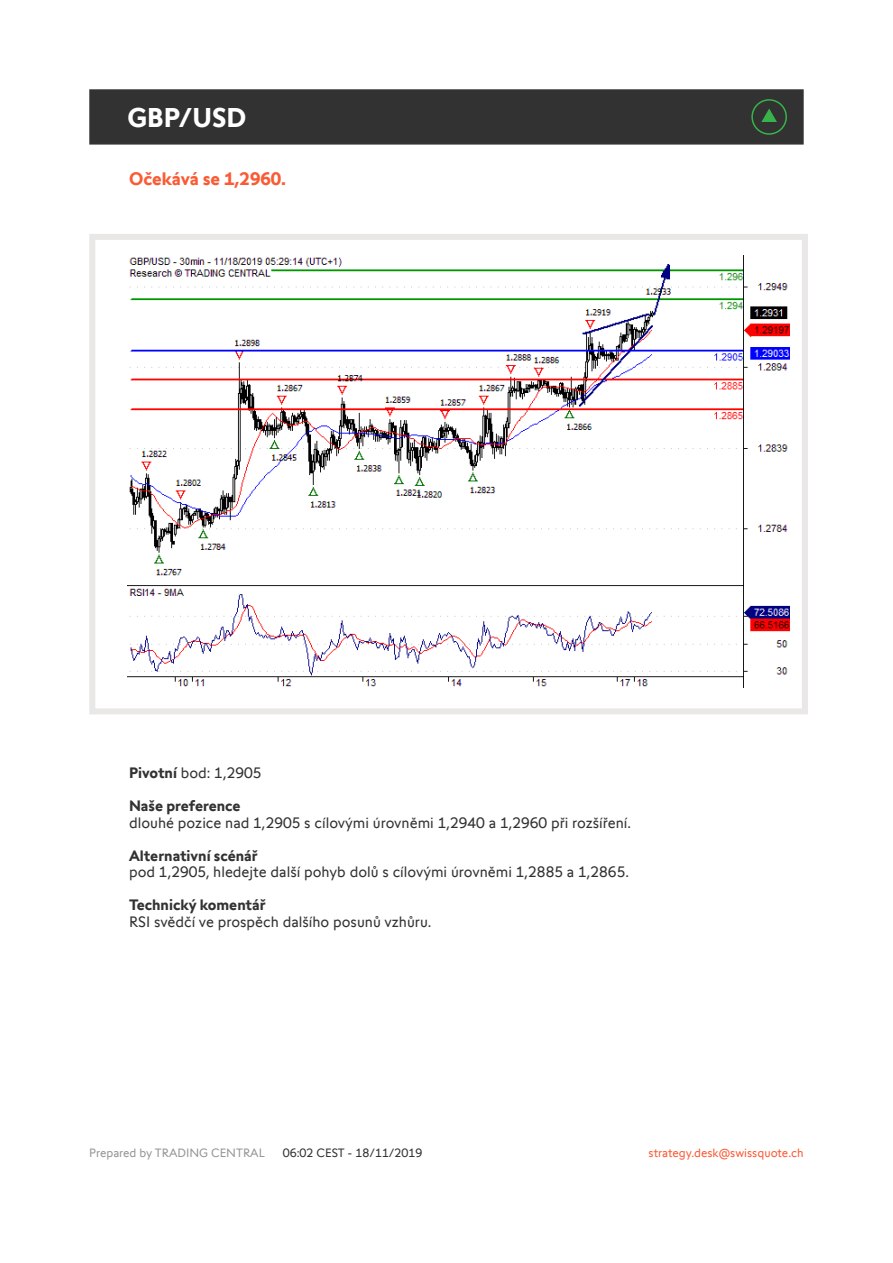
<style>
.page{position:relative;width:893px;height:1263px;background:#fff}
.page>*{position:absolute;margin:0;border:0;box-sizing:border-box;transform-origin:0 0}
.t1{font:700 27px "Swissquote CT";color:#fff}
.t2{font:700 18px "Swissquote CT";color:#fa5b35}
.t3{font:15px "Swissquote CT";color:#323232}
.t4{font:700 15px "Swissquote CT";color:#323232}
.t5{font:12px "Swissquote CT";color:#fa5b35}
.t6{font:12px "Swissquote CT";color:#939598}
.t7{font:12px "Swissquote CT";color:#323232}
.s1{font-weight:700}
</style>
<div class="page">
<div style="left:89px;top:234px;width:719px;height:480px;border:6px solid #e9e8e7"></div>
<div style="left:89px;top:89px;width:715px;height:56px;background:#323232;border:2px solid #323232"></div>
<img style="left:128px;top:255px;width:661px;height:432px">
<svg style="left:751px;top:99px;width:36px;height:36px"></svg>
<h1 class="t1" style="left:128px;top:101px;width:120px">GBP/USD</h1>
<p class="t2" style="left:129px;top:168px;width:159px">Očekává se 1,2960.</p>
<p class="t3" style="left:129px;top:764px;width:134px"><span class="s1">Pivotní</span> bod: 1,2905</p>
<p class="t4" style="left:129px;top:797px;width:113px">Naše preference</p>
<p class="t3" style="left:129px;top:814px;width:503px">dlouhé pozice nad 1,2905 s cílovými úrovněmi 1,2940 a 1,2960 při rozšíření.</p>
<p class="t4" style="left:129px;top:846px;width:130px">Alternativní scénář</p>
<p class="t3" style="left:129px;top:863px;width:501px">pod 1,2905, hledejte další pohyb dolů s cílovými úrovněmi 1,2885 a 1,2865.</p>
<p class="t4" style="left:129px;top:896px;width:138px">Technický komentář</p>
<p class="t3" style="left:129px;top:913px;width:304px">RSI svědčí ve prospěch dalšího posunů vzhůru.</p>
<p class="t6" style="left:89px;top:1145px;width:177px">Prepared by TRADING CENTRAL</p>
<p class="t7" style="left:283px;top:1145px;width:141px">06:02 CEST - 18/11/2019</p>
<p class="t5" style="left:649px;top:1145px;width:157px">strategy.desk@swissquote.ch</p>
</div>
